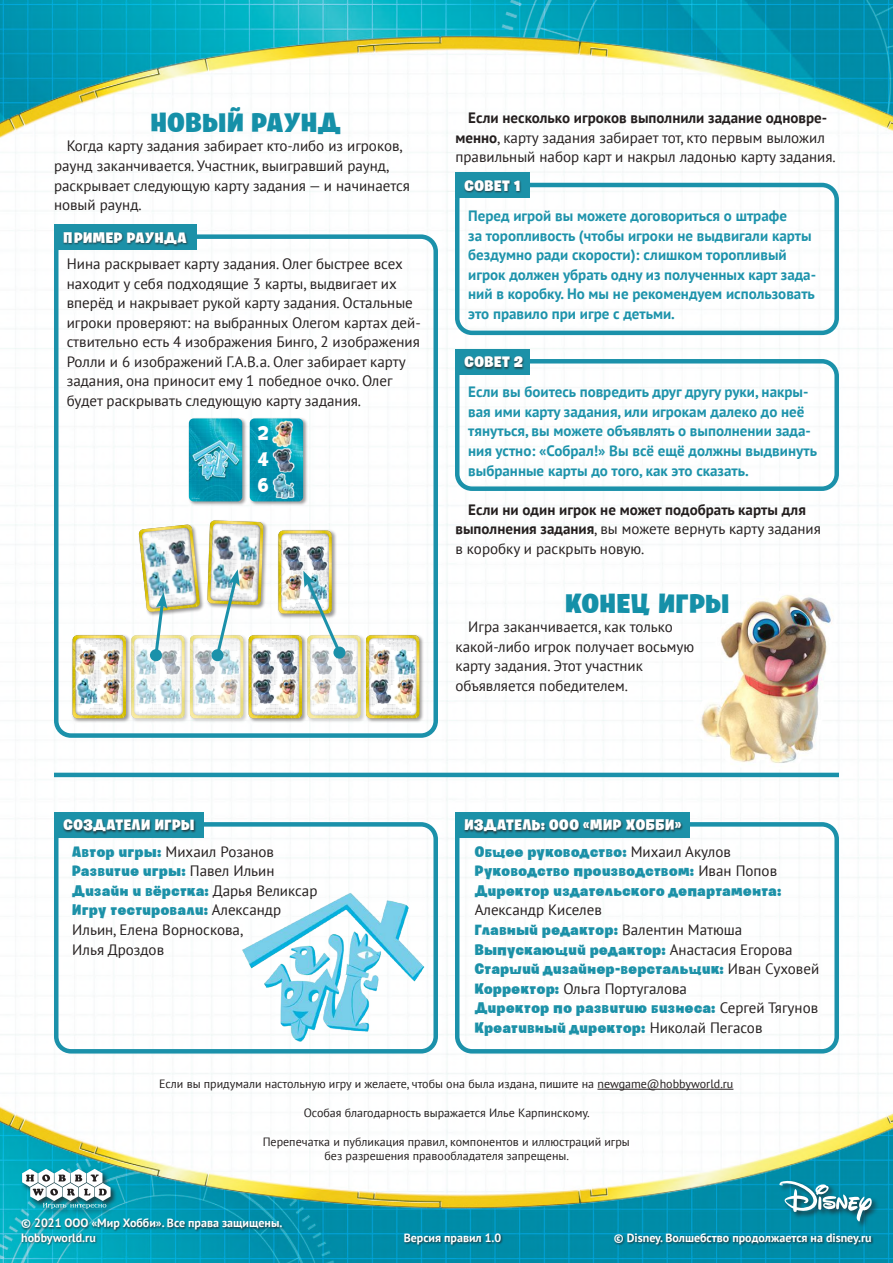
<style>
.page{position:relative;width:893px;height:1263px;background:#fff}
.page>*{position:absolute;margin:0;border:0;box-sizing:border-box;transform-origin:0 0}
.t1{font:900 27px "Burbank Big";letter-spacing:.025em;color:#1590a8}
.t2{font:16.8px/26.2px "BD Cartoon Shout";color:#fff;text-align:justify}
.t3{font:15px/19.6px "PT Sans";color:#241f1f}
.t4{font:700 15px/19.5px "PT Sans";color:#1d93ab}
.t5{font:900 15px/19.5px "Burbank Big";letter-spacing:.035em;color:#1c91a8}
.t6{font:700 15px/19.5px "PT Sans";color:#241f1f}
.t7{font:900 15px "Burbank Big";letter-spacing:.035em;color:#fff}
.t8{font:12px/14.4px "PT Sans";color:#241f1f;text-align:center}
.t9{font:700 12px/14.4px "PT Sans";color:#fff}
.t10{font:700 1.95px "PT Sans";color:#75cddb}
.s1{font-weight:700}
.s2{font-weight:400}
.s3{font-family:"Burbank Big";font-weight:900;color:#1c91a8}
.s4{font-family:"PT Sans";font-weight:400;color:#241f1f}
</style>
<div class="page">
<img style="left:0;top:0;width:893px;height:1263px">
<img style="left:678px;top:586px;width:185px;height:185px">
<div style="left:54px;top:822px;width:384px;height:231px;border:4px solid #1b91aa;border-radius:15px"></div>
<div style="left:455px;top:822px;width:384px;height:231px;border:4px solid #1b91aa;border-radius:15px"></div>
<div style="left:54px;top:812px;width:149px;height:25px;background:#1c91a8"></div>
<div style="left:455px;top:812px;width:235px;height:25px;background:#1c91a8"></div>
<div style="left:63px;top:818px;width:134px;height:17px;background:#241f1f;opacity:.75"></div>
<div style="left:464px;top:818px;width:220px;height:17px;background:#241f1f;opacity:.75"></div>
<hr style="left:597px;top:1089px;width:136px;height:1px;background:#241f1f">
<div style="left:21px;top:1218px;width:264px;height:28px;background:#241f1f;opacity:.75"></div>
<div style="left:404px;top:1232px;width:100px;height:14px;background:#241f1f;opacity:.75"></div>
<div style="left:613px;top:1232px;width:261px;height:14px;background:#241f1f;opacity:.75"></div>
<div style="left:20px;top:1168px;width:98px;height:48px;background:#241f1f;opacity:.75"></div>
<svg style="left:22px;top:1169px;width:89px;height:40px"></svg>
<div style="left:778px;top:1180px;width:101px;height:49px;background:#241f1f;opacity:.75"></div>
<svg style="left:779px;top:1181px;width:93px;height:40px"></svg>
<div style="left:455px;top:183px;width:384px;height:152px;border:4px solid #1b91aa;border-radius:15px"></div>
<div style="left:455px;top:173px;width:75px;height:25px;background:#1c91a8"></div>
<div style="left:464px;top:180px;width:58px;height:14px;background:#241f1f;opacity:.75"></div>
<div style="left:455px;top:359px;width:384px;height:132px;border:4px solid #1b91aa;border-radius:15px"></div>
<div style="left:455px;top:349px;width:75px;height:25px;background:#1c91a8"></div>
<div style="left:464px;top:356px;width:61px;height:14px;background:#241f1f;opacity:.75"></div>
<div style="left:54px;top:234px;width:384px;height:504px;border:4px solid #1b91aa;border-radius:15px"></div>
<div style="left:54px;top:224px;width:142px;height:26px;background:#1c91a8"></div>
<div style="left:63px;top:231px;width:127px;height:16px;background:#241f1f;opacity:.75"></div>
<div style="left:188px;top:417px;width:59px;height:90px;background:#241f1f;opacity:.45"></div>
<img style="left:189px;top:418px;width:53px;height:83px">
<div style="left:249px;top:417px;width:59px;height:90px;background:#241f1f;opacity:.45"></div>
<img style="left:250px;top:418px;width:53px;height:83px">
<img style="left:271px;top:421px;width:25px;height:78px">
<div style="left:138px;top:524px;width:66px;height:93px;background:#241f1f;opacity:.45"></div>
<div style="left:277px;top:530px;width:60px;height:89px;background:#241f1f;opacity:.45"></div>
<div style="left:278px;top:531px;width:54px;height:82px;background:#241f1f;opacity:.64"></div>
<img style="left:307px;top:544px;width:23px;height:27px">
<img style="left:280px;top:573px;width:23px;height:27px">
<img style="left:280px;top:544px;width:27px;height:27px">
<div style="left:206px;top:519px;width:62px;height:91px;background:#241f1f;opacity:.45"></div>
<div style="left:72px;top:634px;width:59px;height:89px;background:#241f1f;opacity:.45"></div>
<div style="left:73px;top:635px;width:53px;height:83px;background:#241f1f;opacity:.64"></div>
<img style="left:101px;top:678px;width:24px;height:27px">
<img style="left:101px;top:649px;width:24px;height:27px">
<img style="left:74px;top:678px;width:27px;height:27px">
<img style="left:74px;top:649px;width:27px;height:27px">
<div style="left:248px;top:634px;width:59px;height:89px;background:#241f1f;opacity:.45"></div>
<div style="left:249px;top:635px;width:53px;height:83px;background:#241f1f;opacity:.64"></div>
<img style="left:277px;top:678px;width:24px;height:27px">
<img style="left:277px;top:649px;width:24px;height:27px">
<img style="left:250px;top:678px;width:27px;height:27px">
<img style="left:250px;top:649px;width:27px;height:27px">
<div style="left:130px;top:634px;width:60px;height:89px;background:#241f1f;opacity:.45"></div>
<div style="left:131px;top:635px;width:54px;height:83px;background:#241f1f;opacity:.64"></div>
<img style="left:160px;top:678px;width:23px;height:27px">
<img style="left:160px;top:658px;width:23px;height:18px">
<img style="left:133px;top:678px;width:27px;height:27px">
<img style="left:133px;top:649px;width:27px;height:27px">
<div style="left:306px;top:634px;width:60px;height:89px;background:#241f1f;opacity:.45"></div>
<div style="left:307px;top:635px;width:54px;height:83px;background:#241f1f;opacity:.64"></div>
<img style="left:336px;top:678px;width:23px;height:27px">
<img style="left:336px;top:649px;width:23px;height:27px">
<img style="left:309px;top:678px;width:27px;height:27px">
<img style="left:309px;top:656px;width:27px;height:20px">
<div style="left:189px;top:634px;width:59px;height:89px;background:#241f1f;opacity:.45"></div>
<div style="left:190px;top:635px;width:53px;height:83px;background:#241f1f;opacity:.64"></div>
<img style="left:218px;top:678px;width:24px;height:27px">
<img style="left:218px;top:659px;width:24px;height:17px">
<img style="left:191px;top:678px;width:27px;height:27px">
<img style="left:191px;top:649px;width:27px;height:27px">
<div style="left:365px;top:634px;width:59px;height:89px;background:#241f1f;opacity:.45"></div>
<div style="left:366px;top:635px;width:53px;height:83px;background:#241f1f;opacity:.64"></div>
<img style="left:394px;top:678px;width:24px;height:27px">
<img style="left:394px;top:649px;width:24px;height:27px">
<img style="left:367px;top:678px;width:27px;height:27px">
<img style="left:367px;top:649px;width:27px;height:27px">
<hr style="left:54px;top:773px;width:785px;height:4px;background:#1b91aa">
<img style="left:221px;top:864px;width:226px;height:192px">
<svg style="left:150px;top:649px;width:12px;height:12px"></svg>
<img style="left:139px;top:525px;width:61px;height:133px">
<div style="left:211px;top:649px;width:12px;height:12px;background:#1b91aa;border-radius:50%"></div>
<img style="left:207px;top:520px;width:56px;height:139px">
<div style="left:333px;top:646px;width:12px;height:12px;background:#1b91aa;border-radius:50%"></div>
<svg style="left:303px;top:571px;width:40px;height:85px"></svg>
<h1 class="t1" style="left:151px;top:106px;width:191px">НОВЫЙ РАУНД</h1>
<p class="t3" style="left:54px;top:136px;width:358px;text-indent:13px">Когда карту задания забирает кто-либо из игроков, раунд заканчивается. Участник, выигравший раунд, раскрывает следующую карту задания — и начинается новый раунд.</p>
<p class="t7" style="left:63px;top:228px;width:125px">ПРИМЕР РАУНДА</p>
<p class="t3" style="left:67px;top:253px;width:356px">Нина раскрывает карту задания. Олег быстрее всех находит у себя подходящие 3 карты, выдвигает их вперёд и накрывает рукой карту задания. Остальные игроки проверяют: на выбранных Олегом картах дей&shy;ствительно есть 4 изображения Бинго, 2 изображения Ролли и 6 изображений Г.А.В.а. Олег забирает карту задания, она приносит ему 1 победное очко. Олег будет раскрывать следующую карту задания.</p>
<p class="t10" style="left:192px;top:497px;width:9px">© Disney</p>
<p class="t2" style="left:258px;top:420px;width:12px">2<br>4<br>6</p>
<p class="t3" style="left:455px;top:108px;width:382px;text-indent:13px"><span class="s1">Если несколько игроков выполнили задание одновре&shy;менно</span>, карту задания забирает тот, кто первым выложил правильный набор карт и накрыл ладонью карту задания.</p>
<p class="t7" style="left:464px;top:176px;width:58px">СОВЕТ 1</p>
<p class="t4" style="left:468px;top:206px;width:349px">Перед игрой вы можете договориться о штрафе<br>за торопливость (чтобы игроки не выдвигали карты бездумно ради скорости): слишком торопливый игрок должен убрать одну из полученных карт зада&shy;ний в коробку. Но мы не рекомендуем использовать это правило при игре с детьми.</p>
<p class="t7" style="left:464px;top:353px;width:60px">СОВЕТ 2</p>
<p class="t4" style="left:468px;top:382px;width:350px">Если вы боитесь повредить друг другу руки, накры&shy;вая ими карту задания, или игрокам далеко до неё тянуться, вы можете объявлять о выполнении зада&shy;ния устно: «Собрал!» Вы всё ещё должны выдвинуть выбранные карты до того, как это сказать.</p>
<p class="t6" style="left:455px;top:499px;width:367px;text-indent:13px">Если ни один игрок не может подобрать карты для выполнения задания<span class="s2">, вы можете вернуть карту задания в коробку и раскрыть новую.</span></p>
<h1 class="t1" style="left:565px;top:586px;width:165px">КОНЕЦ ИГРЫ</h1>
<p class="t3" style="left:455px;top:617px;width:240px;text-indent:13px">Игра заканчивается, как только какой-либо игрок получает восьмую карту задания. Этот участник объявляется победителем.</p>
<p class="t7" style="left:63px;top:816px;width:132px">СОЗДАТЕЛИ ИГРЫ</p>
<p class="t7" style="left:464px;top:816px;width:218px">ИЗДАТЕЛЬ: ООО «МИР ХОББИ»</p>
<p class="t3" style="left:72px;top:841px;width:203px"><span class="s3">Автор игры:</span> Михаил Розанов</p>
<p class="t5" style="left:72px;top:861px;width:247px">Развитие игры: <span class="s4">Павел Ильин<br></span>Дизайн и вËрстка: <span class="s4">Дарья Великсар<br></span>Игру тестировали: <span class="s4">Александр</span></p>
<p class="t3" style="left:72px;top:919px;width:173px">Ильин, Елена Ворноскова,<br>Илья Дроздов</p>
<p class="t5" style="left:475px;top:842px;width:308px">Общее руководство: <span class="s4">Михаил Акулов<br></span>Руководство производством: <span class="s4">Иван Попов<br></span>Директор издательского департамента:</p>
<p class="t3" style="left:475px;top:900px;width:129px">Александр Киселев</p>
<p class="t5" style="left:475px;top:920px;width:346px">Главный редактор: <span class="s4">Валентин Матюша<br></span>Выпускающий редактор: <span class="s4">Анастасия Егорова<br></span>Старший дизайнер-верстальщик: <span class="s4">Иван Суховей</span></p>
<p class="t3" style="left:475px;top:978px;width:214px"><span class="s3">Корректор:</span> Ольга Португалова</p>
<p class="t5" style="left:475px;top:998px;width:345px">Директор по развитию бизнеса: <span class="s4">Сергей Тягунов<br></span>Креативный директор: <span class="s4">Николай Пегасов</span></p>
<p class="t8" style="left:159px;top:1076px;width:576px">Если вы придумали настольную игру и желаете, чтобы она была издана, пишите на newgame@hobbyworld.ru</p>
<p class="t8" style="left:304px;top:1105px;width:288px">Особая благодарность выражается Илье Карпинскому.</p>
<p class="t8" style="left:263px;top:1134px;width:369px">Перепечатка и публикация правил, компонентов и иллюстраций игры без разрешения правообладателя запрещены.</p>
<p class="t9" style="left:21px;top:1216px;width:263px">© 2021 ООО «Мир Хобби». Все права защищены. hobbyworld.ru</p>
<p class="t9" style="left:404px;top:1230px;width:99px">Версия правил 1.0</p>
<p class="t9" style="left:614px;top:1230px;width:259px">© Disney. Волшебство продолжается на disney.ru</p>
</div>
